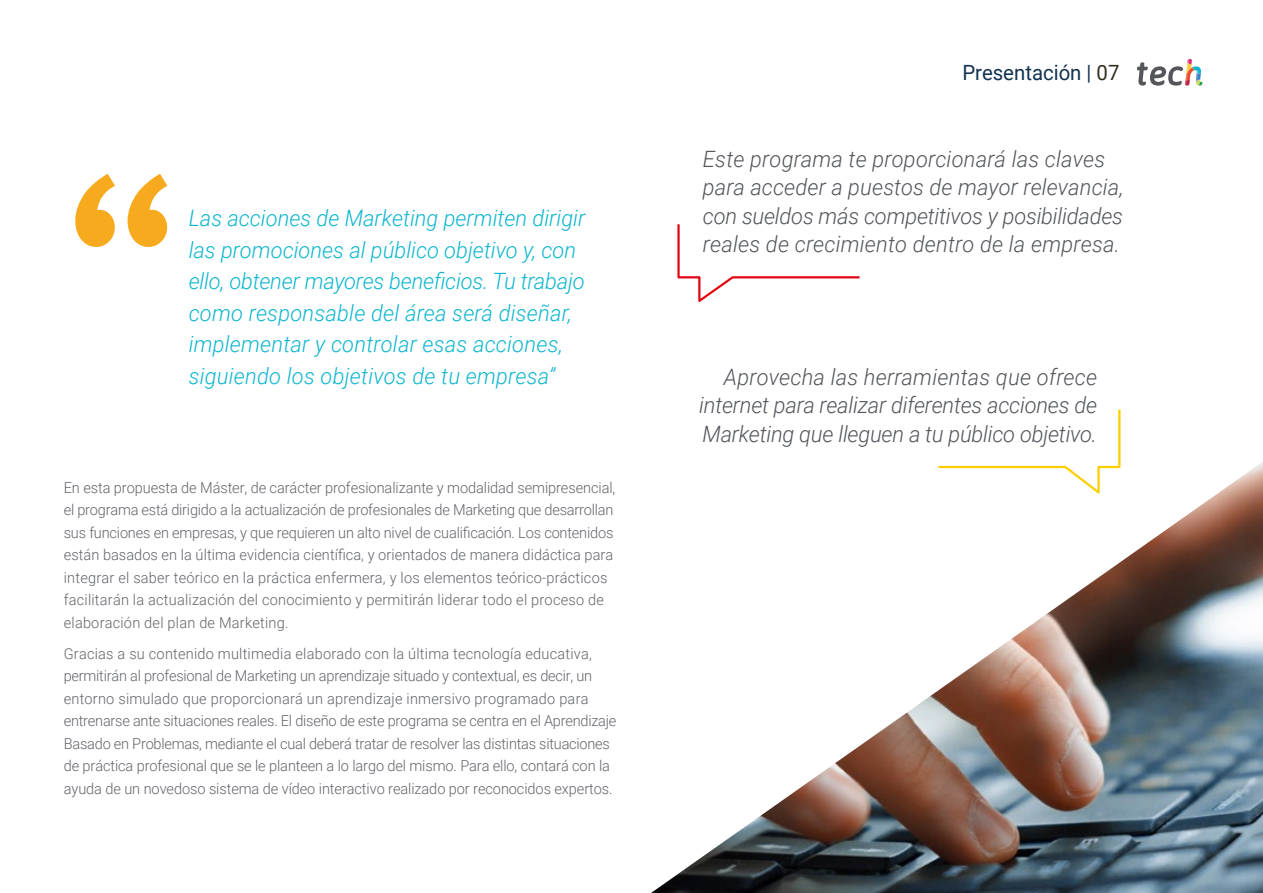
<style>
.page{position:relative;width:1263px;height:893px;background:#fff}
.page>*{position:absolute;margin:0;border:0;box-sizing:border-box;transform-origin:0 0}
.t1{font:italic 300 22.5px/28.5px "Roboto";color:#52555b}
.t2{font:italic 300 22.5px/31.5px "Roboto";color:#0fb6cf}
.t3{font:21px "Roboto";color:#123352}
.t4{font:300 15px/22.5px "Roboto";letter-spacing:-.005em;color:#61646a}
.s1{color:#312e20}
</style>
<div class="page">
<svg style="left:75px;top:174px;width:92px;height:73px"></svg>
<svg style="left:1137px;top:59px;width:65px;height:27px"></svg>
<svg style="left:677px;top:224px;width:183px;height:78px"></svg>
<svg style="left:1118px;top:409px;width:3px;height:52px"></svg>
<img style="left:651px;top:461px;width:612px;height:432px">
<p class="t2" style="left:189px;top:202px;width:398px">Las acciones de Marketing permiten dirigir las promociones al público objetivo y, con ello, obtener mayores beneficios. Tu trabajo como responsable del área será diseñar, implementar y controlar esas acciones, siguiendo los objetivos de tu empresa”</p>
<p class="t4" style="left:64px;top:476px;width:553px">En esta propuesta de Máster, de carácter profesionalizante y modalidad semipresencial, el programa está dirigido a la actualización de profesionales de Marketing que desarrollan sus funciones en empresas, y que requieren un alto nivel de cualificación. Los contenidos están basados en la última evidencia científica, y orientados de manera didáctica para integrar el saber teórico en la práctica enfermera, y los elementos teórico-prácticos facilitarán la actualización del conocimiento y permitirán liderar todo el proceso de elaboración del plan de Marketing.</p>
<p class="t4" style="left:64px;top:642px;width:554px">Gracias a su contenido multimedia elaborado con la última tecnología educativa, permitirán al profesional de Marketing un aprendizaje situado y contextual, es decir, un entorno simulado que proporcionará un aprendizaje inmersivo programado para entrenarse ante situaciones reales. El diseño de este programa se centra en el Aprendizaje Basado en Problemas, mediante el cual deberá tratar de resolver las distintas situaciones de práctica profesional que se le planteen a lo largo del mismo. Para ello, contará con la ayuda de un novedoso sistema de vídeo interactivo realizado por reconocidos expertos.</p>
<h2 class="t3" style="left:962px;top:57px;width:159px">Presentación | <span class="s1">07</span></h2>
<h1 class="t1" style="left:703px;top:144px;width:422px">Este programa te proporcionará las claves para acceder a puestos de mayor relevancia, con sueldos más competitivos y posibilidades reales de crecimiento dentro de la empresa.</h1>
<h1 class="t1" style="left:699px;top:362px;width:399px;text-align:justify;text-indent:25px">Aprovecha las herramientas que ofrece internet para realizar diferentes acciones de Marketing que lleguen a tu público objetivo.</h1>
</div>
